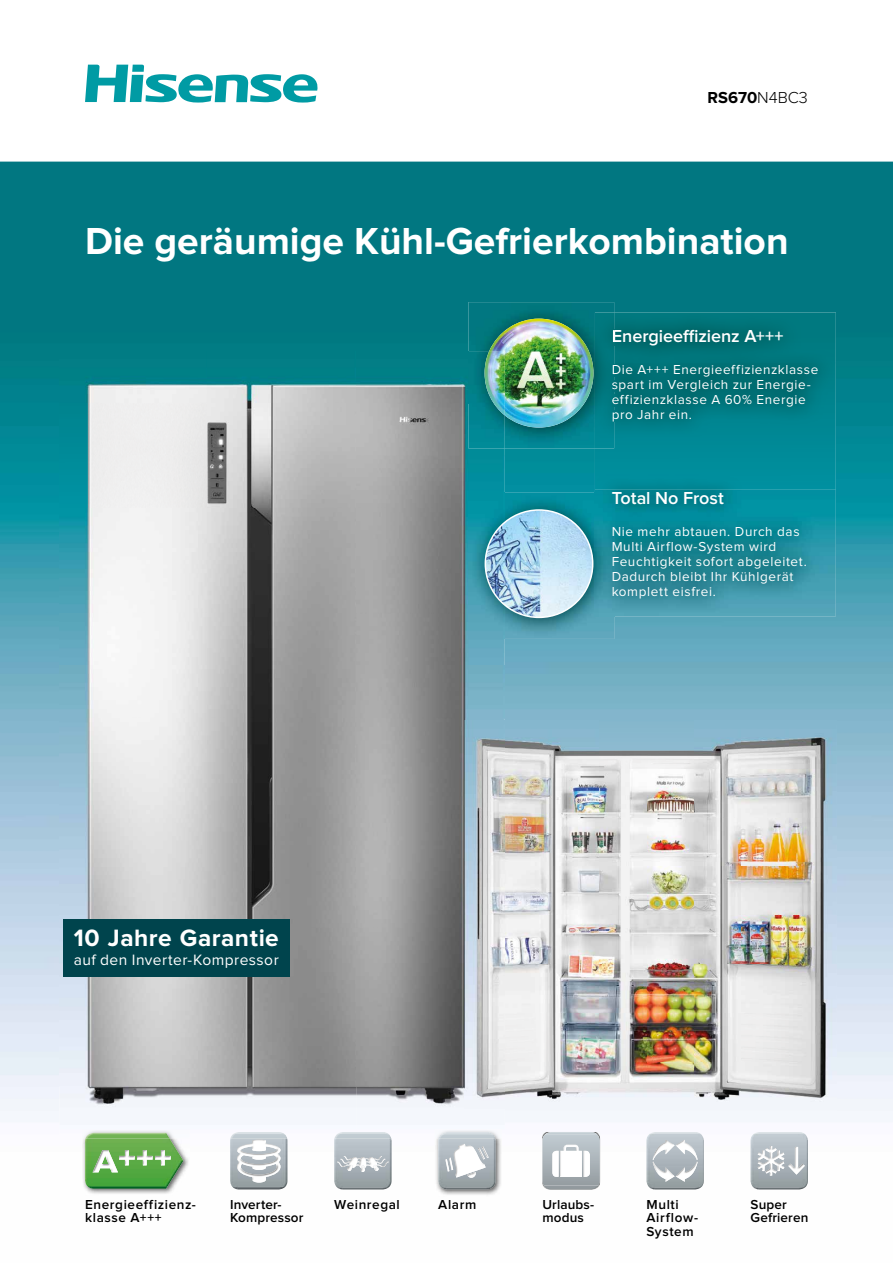
<style>
.page{position:relative;width:893px;height:1263px;background:#fff}
.page>*{position:absolute;margin:0;border:0;box-sizing:border-box;transform-origin:0 0}
.t1{font:700 39px "Proxima Nova";color:#fff}
.t2{font:700 24.45px "Proxima Nova";letter-spacing:.02em;color:#fff}
.t3{font:700 22.2px "Proxima Nova";letter-spacing:.02em;color:#fff}
.t4{font:600 18px "Proxima Nova";letter-spacing:-.005em;color:#fff}
.t5{font:700 16.5px "Proxima Nova";color:#000}
.t6{font:15.6px "Proxima Nova";letter-spacing:.03em;color:#fff}
.t7{font:14.1px "Proxima Nova";letter-spacing:.035em;color:#fff}
.t8{font:13.5px/15px "Proxima Nova";letter-spacing:.045em;color:#fff}
.t9{font:600 13.5px/13.5px "Proxima Nova";letter-spacing:.035em;color:#000}
.t10{font:600 13.5px/13.5px "Proxima Nova";letter-spacing:.01em;color:#000}
.s1{font-weight:300}
</style>
<div class="page">
<img style="left:0;top:162px;width:893px;height:1028px">
<img style="left:60px;top:351px;width:408px;height:52px">
<img style="left:60px;top:403px;width:445px;height:105px">
<img style="left:60px;top:508px;width:408px;height:105px">
<img style="left:60px;top:613px;width:445px;height:158px">
<img style="left:60px;top:771px;width:405px;height:315px">
<img style="left:60px;top:1086px;width:445px;height:52px">
<svg style="left:85px;top:65px;width:233px;height:38px"></svg>
<img style="left:233px;top:1132px;width:51px;height:2px">
<img style="left:233px;top:1187px;width:52px;height:2px">
<img style="left:230px;top:1134px;width:57px;height:53px">
<img style="left:237px;top:1140px;width:43px;height:41px">
<img style="left:650px;top:1132px;width:51px;height:2px">
<img style="left:649px;top:1187px;width:52px;height:2px">
<img style="left:646px;top:1134px;width:58px;height:53px">
<img style="left:653px;top:1140px;width:45px;height:20px">
<img style="left:653px;top:1162px;width:45px;height:20px">
<img style="left:338px;top:1132px;width:50px;height:2px">
<img style="left:337px;top:1187px;width:52px;height:2px">
<img style="left:334px;top:1134px;width:58px;height:53px">
<svg style="left:337px;top:1156px;width:52px;height:16px"></svg>
<img style="left:468px;top:493px;width:146px;height:146px">
<img style="left:485px;top:510px;width:108px;height:107px;border-radius:54px">
<div style="left:485px;top:509px;width:108px;height:109px;border:2px solid #fff;border-radius:50%"></div>
<img style="left:595px;top:363px;width:241px;height:253px">
<img style="left:614px;top:312px;width:222px;height:51px">
<img style="left:595px;top:493px;width:19px;height:123px">
<div style="left:614px;top:330px;width:169px;height:16px;background:#00696c"></div>
<div style="left:614px;top:365px;width:204px;height:12px;background:#006d72"></div>
<div style="left:614px;top:380px;width:196px;height:12px;background:#006c70"></div>
<img style="left:614px;top:395px;width:192px;height:12px">
<img style="left:614px;top:410px;width:77px;height:11px">
<div style="left:63px;top:919px;width:227px;height:58px;background:#00444d"></div>
<img style="left:465px;top:720px;width:372px;height:391px">
<img style="left:754px;top:1132px;width:51px;height:2px">
<img style="left:753px;top:1187px;width:52px;height:2px">
<img style="left:750px;top:1134px;width:58px;height:53px">
<img style="left:758px;top:1146px;width:26px;height:29px">
<svg style="left:792px;top:1170px;width:9px;height:4px"></svg>
<img style="left:788px;top:1147px;width:17px;height:23px">
<img style="left:542px;top:1132px;width:58px;height:58px">
<img style="left:545px;top:1132px;width:52px;height:3px">
<img style="left:544px;top:1185px;width:54px;height:4px">
<img style="left:542px;top:1135px;width:58px;height:50px">
<svg style="left:564px;top:1145px;width:14px;height:1px"></svg>
<img style="left:560px;top:1146px;width:22px;height:31px">
<img style="left:584px;top:1151px;width:6px;height:26px">
<svg style="left:555px;top:1177px;width:31px;height:1px"></svg>
<img style="left:552px;top:1151px;width:7px;height:26px">
<img style="left:435px;top:1129px;width:67px;height:66px">
<img style="left:441px;top:1132px;width:52px;height:2px">
<img style="left:441px;top:1187px;width:52px;height:2px">
<img style="left:438px;top:1134px;width:58px;height:53px">
<img style="left:454px;top:1144px;width:32px;height:33px">
<img style="left:445px;top:1146px;width:44px;height:25px">
<svg style="left:467px;top:1172px;width:9px;height:6px"></svg>
<img style="left:468px;top:302px;width:146px;height:146px">
<img style="left:468px;top:351px;width:37px;height:97px">
<img style="left:595px;top:312px;width:19px;height:136px">
<svg style="left:613px;top:330px;width:1px;height:16px"></svg>
<svg style="left:612px;top:365px;width:2px;height:56px"></svg>
<img style="left:489px;top:319px;width:104px;height:109px">
<img style="left:485px;top:351px;width:4px;height:28px">
<img style="left:82px;top:1130px;width:108px;height:64px">
<img style="left:87px;top:1186px;width:81px;height:3px">
<img style="left:85px;top:1138px;width:98px;height:48px">
<img style="left:86px;top:1133px;width:83px;height:5px">
<img style="left:137px;top:1150px;width:16px;height:15px">
<img style="left:119px;top:1150px;width:16px;height:15px">
<img style="left:93px;top:1150px;width:25px;height:22px">
<img style="left:155px;top:1150px;width:16px;height:15px">
<p class="t5" style="left:707px;top:90px;width:102px">RS670<span class="s1">N4BC3</span></p>
<h1 class="t1" style="left:85px;top:225px;width:705px">Die geräumige Kühl-Gefrierkombination</h1>
<h3 class="t4" style="left:612px;top:328px;width:173px">Energieeffizienz A+++</h3>
<p class="t8" style="left:612px;top:363px;width:208px">Die A+++ Energieeffizienzklasse spart im Vergleich zur Energie&shy;effizienzklasse A 60% Energie pro Jahr ein.</p>
<h3 class="t4" style="left:612px;top:490px;width:114px">Total No Frost</h3>
<p class="t8" style="left:612px;top:525px;width:197px">Nie mehr abtauen. Durch das<br>Multi Airflow-System wird<br>Feuchtigkeit sofort abgeleitet.<br>Dadurch bleibt Ihr Kühlgerät komplett eisfrei.</p>
<h2 class="t2" style="left:74px;top:928px;width:207px">10 Jahre Garantie</h2>
<p class="t6" style="left:74px;top:953px;width:207px">auf den Inverter-Kompressor</p>
<h3 class="t3" style="left:73px;top:928px;width:187px">10 Jahre Garantie</h3>
<p class="t7" style="left:73px;top:951px;width:187px">auf den Inverter-Kompressor</p>
<p class="t9" style="left:85px;top:1198px;width:112px">Energieeffizienz&shy;klasse A+++</p>
<p class="t10" style="left:230px;top:1198px;width:75px">Inverter-<br>Kompressor</p>
<p class="t9" style="left:334px;top:1198px;width:67px">Weinregal</p>
<p class="t9" style="left:646px;top:1198px;width:53px">Multi<br>Airflow-<br>System</p>
<p class="t9" style="left:438px;top:1198px;width:40px">Alarm</p>
<p class="t10" style="left:542px;top:1198px;width:53px">Urlaubs&shy;modus</p>
<p class="t10" style="left:750px;top:1198px;width:59px">Super<br>Gefrieren</p>
</div>
